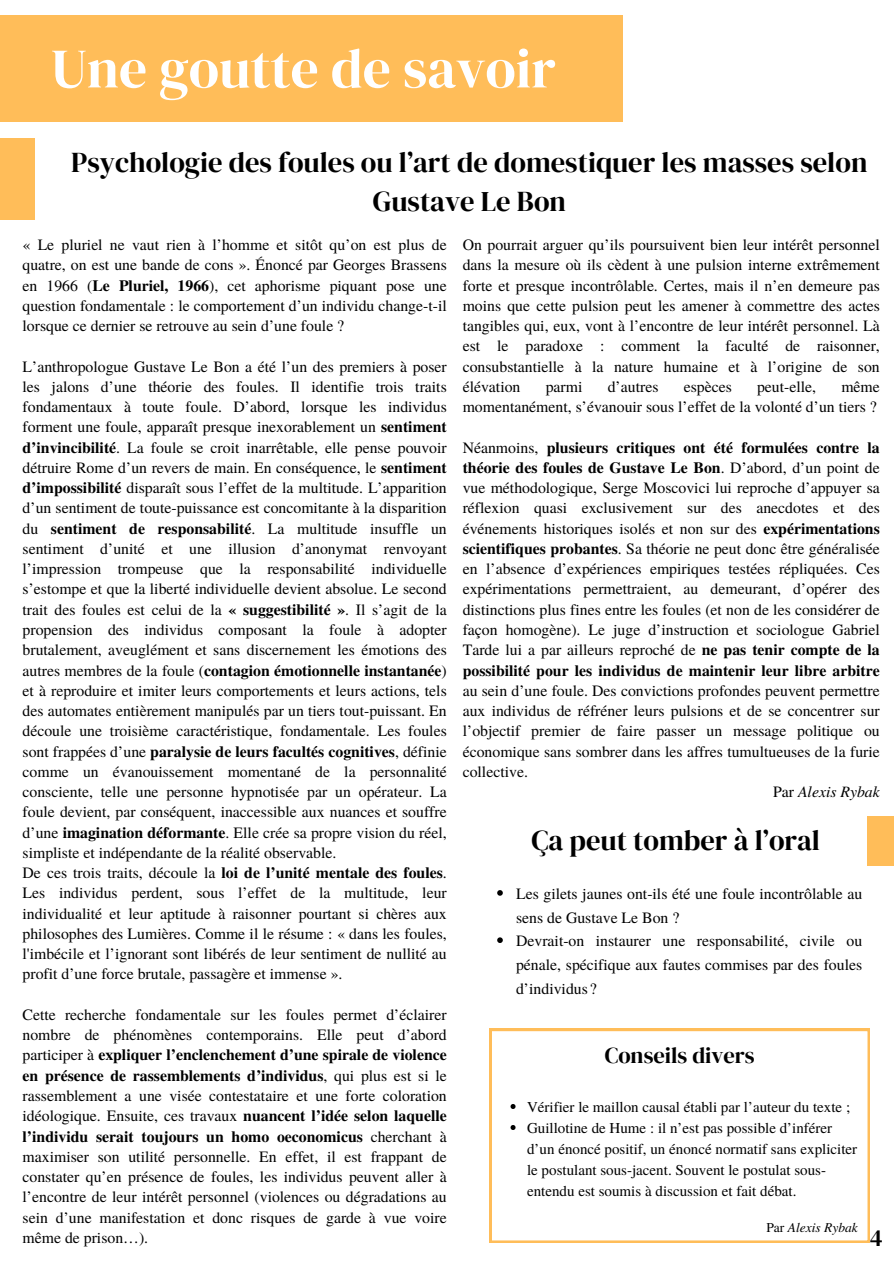
<style>
.page{position:relative;width:894px;height:1264px;background:#fff}
.page>*{position:absolute;margin:0;border:0;box-sizing:border-box;transform-origin:0 0}
.t1{font:55.5px "DM Serif Display";color:#fff}
.t2{font:28.5px/39.3px "DM Serif Display";color:#000;text-align:center}
.t3{font:24px "DM Serif Display";color:#000}
.t4{font:22.5px "DM Serif Display";color:#000}
.t5{font:15.75px/20.2px "Te X Gyre Termes";color:#000;text-align:justify}
.t6{font:italic 15.75px "Te X Gyre Termes";color:#000}
.t7{font:15px/21px "Te X Gyre Termes";color:#000}
.t8{font:italic 13.5px "Te X Gyre Termes";color:#000}
.s1{font-weight:700}
.s2{font-style:normal}
</style>
<div class="page">
<div style="left:0;top:15px;width:622px;height:107px;background:#ffbd59"></div>
<div style="left:0;top:138px;width:35px;height:81px;background:#ffbd59"></div>
<div style="left:866px;top:816px;width:27px;height:50px;background:#ffbd59"></div>
<svg style="left:497px;top:890px;width:5px;height:5px"></svg>
<svg style="left:497px;top:937px;width:5px;height:6px"></svg>
<svg style="left:489px;top:1028px;width:380px;height:214px"></svg>
<svg style="left:510px;top:1103px;width:5px;height:5px"></svg>
<svg style="left:510px;top:1124px;width:5px;height:5px"></svg>
<h1 class="t1" style="left:51px;top:30px;width:506px">Une goutte de savoir</h1>
<h2 class="t2" style="left:71px;top:142px;width:797px">Psychologie des foules ou l’art de domestiquer les masses selon<br>Gustave Le Bon</h2>
<p class="t5" style="left:462px;top:234px;width:418px">On pourrait arguer qu’ils poursuivent bien leur intérêt personnel dans la mesure où ils cèdent à une pulsion interne extrêmement forte et presque incontrôlable. Certes, mais il n’en demeure pas moins que cette pulsion peut les amener à commettre des actes tangibles qui, eux, vont à l’encontre de leur intérêt personnel. Là est le paradoxe : comment la faculté de raisonner, consubstantielle à la nature humaine et à l’origine de son élévation</p>
<p class="t5" style="left:23px;top:234px;width:425px">« Le pluriel ne vaut rien à l’homme et sitôt qu’on est plus de quatre, on est une bande de cons ». Énoncé par Georges Brassens en 1966 (<span class="s1">Le Pluriel, 1966</span>), cet aphorisme piquant pose une question fondamentale : le comportement d’un individu change-t-il lorsque ce dernier se retrouve au sein d’une foule ?</p>
<p class="t5" style="left:23px;top:355px;width:425px;text-align:left">L’anthropologue Gustave Le Bon a été l’un des premiers à poser les jalons d’une théorie des foules. Il identifie trois traits fondamentaux à toute foule. D’abord, lorsque les individus forment une foule, apparaît presque inexorablement un <span class="s1">sentiment d’invincibilité</span>. La foule se croit inarrêtable, elle pense pouvoir détruire Rome d’un revers de main. En conséquence, le <span class="s1">sentiment d’impossibilité</span> disparaît sous l’effet de la multitude. L’apparition d’un sentiment de toute-puissance est concomitante à la disparition du <span class="s1">sentiment de responsabilité</span>. La multitude insuffle un sentiment d’unité et une illusion d’anonymat renvoyant l’impression trompeuse que la responsabilité individuelle s’estompe et que la liberté individuelle devient absolue. Le second trait des foules est celui de la <span class="s1">« suggestibilité »</span>. Il s’agit de la propension des individus composant la foule à adopter brutalement, aveuglément et sans discernement les émotions des autres membres de la foule (<span class="s1">contagion émotionnelle instantanée</span>) et à reproduire et imiter leurs comportements et leurs actions, tels des automates entièrement manipulés par un tiers tout-puissant. En découle une troisième caractéristique, fondamentale. Les foules sont frappées d’une <span class="s1">paralysie de leurs facultés cognitives</span>, définie comme un évanouissement momentané de la personnalité consciente, telle une personne hypnotisée par un opérateur. La foule devient, par conséquent, inaccessible aux nuances et souffre d’une <span class="s1">imagination déformante</span>. Elle crée sa propre vision du réel, simpliste et indépendante de la réalité observable.<br>De ces trois traits, découle la <span class="s1">loi de l’unité mentale des foules</span>.<br>Les individus perdent, sous l’effet de la multitude, leur individualité et leur aptitude à raisonner pourtant si chères aux philosophes des Lumières. Comme il le résume : « dans les foules, l'imbécile et l’ignorant sont libérés de leur sentiment de nullité au profit d’une force brutale, passagère et immense ».</p>
<p class="t5" style="left:23px;top:1003px;width:425px">Cette recherche fondamentale sur les foules permet d’éclairer nombre de phénomènes contemporains. Elle peut d’abord participer à <span class="s1">expliquer l’enclenchement d’une spirale de violence en présence de rassemblements d’individus</span>, qui plus est si le rassemblement a une visée contestataire et une forte coloration idéologique. Ensuite, ces travaux <span class="s1">nuancent l’idée selon laquelle l’individu serait toujours un homo oeconomicus</span> cherchant à maximiser son utilité personnelle. En effet, il est frappant de constater qu’en présence de foules, les individus peuvent aller à l’encontre de leur intérêt personnel (violences ou dégradations au sein d’une manifestation et donc risques de garde à vue voire même de prison…).</p>
<p class="t5" style="left:545px;top:375px;width:38px">parmi</p>
<p class="t5" style="left:607px;top:375px;width:52px">d’autres</p>
<p class="t5" style="left:683px;top:375px;width:50px">espèces</p>
<p class="t5" style="left:756px;top:375px;width:61px">peut-elle,</p>
<p class="t5" style="left:462px;top:375px;width:418px;text-align:right">même<br>momentanément, s’évanouir sous l’effet de la volonté d’un tiers ?</p>
<p class="t5" style="left:462px;top:436px;width:418px">Néanmoins, <span class="s1">plusieurs critiques ont été formulées contre la théorie des foules de Gustave Le Bon</span>. D’abord, d’un point de vue méthodologique, Serge Moscovici lui reproche d’appuyer sa réflexion quasi exclusivement sur des anecdotes et des événements historiques isolés et non sur des <span class="s1">expérimentations scientifiques probantes</span>. Sa théorie ne peut donc être généralisée en l’absence d’expériences empiriques testées répliquées. Ces expérimentations permettraient, au demeurant, d’opérer des distinctions plus fines entre les foules (et non de les considérer de façon homogène). Le juge d’instruction et sociologue Gabriel Tarde lui a par ailleurs reproché de <span class="s1">ne pas tenir compte de la possibilité pour les individus de maintenir leur libre arbitre</span></p>
<p class="t5" style="left:462px;top:679px;width:418px">au sein d’une foule. Des convictions profondes peuvent permettre</p>
<p class="t5" style="left:462px;top:699px;width:418px">aux individus de réfréner leurs pulsions et de se concentrer sur</p>
<p class="t5" style="left:462px;top:720px;width:418px">l’objectif premier de faire passer un message politique ou</p>
<p class="t5" style="left:462px;top:740px;width:418px">économique sans sombrer dans les affres tumultueuses de la furie</p>
<p class="t5" style="left:462px;top:760px;width:67px">collective.</p>
<p class="t6" style="left:772px;top:780px;width:108px"><span class="s2">Par</span> Alexis Rybak</p>
<h2 class="t2" style="left:531px;top:820px;width:290px">Ça peut tomber à l’oral</h2>
<p class="t5" style="left:516px;top:881px;width:347px;line-height:23.7px;text-align:left">Les gilets jaunes ont-ils été une foule incontrôlable au sens de Gustave Le Bon ?<br>Devrait-on instaurer une responsabilité, civile ou pénale, spécifique aux fautes commises par des foules d’individus ?</p>
<h3 class="t4" style="left:604px;top:1039px;width:151px">Conseils divers</h3>
<p class="t7" style="left:527px;top:1095px;width:331px">Vérifier le maillon causal établi par l’auteur du texte ; Guillotine de Hume : il n’est pas possible d’inférer d’un énoncé positif, un énoncé normatif sans expliciter le postulant sous-jacent. Souvent le postulat sous&shy;entendu est soumis à discussion et fait débat.</p>
<p class="t8" style="left:766px;top:1217px;width:93px"><span class="s2">Par</span> Alexis Rybak</p>
<h3 class="t3" style="left:869px;top:1221px;width:14px">4</h3>
</div>
